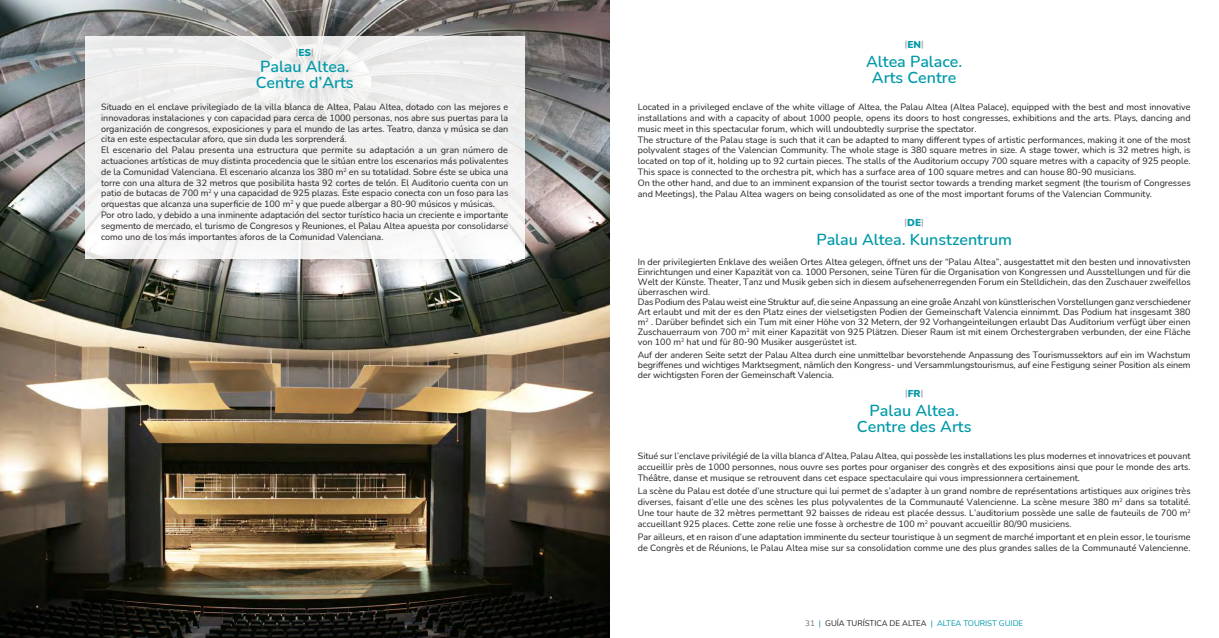
<style>
.page{position:relative;width:1219px;height:638px;background:#fff}
.page>*{position:absolute;margin:0;border:0;box-sizing:border-box;transform-origin:0 0}
.t1{font:600 16px/16px "Nunito";color:#0099a9;text-align:center}
.t2{font:9px/10.8px "Nunito";color:#231f20}
.t3{font:700 9px "Nunito";color:#a8a9ad}
.t4{font:8px "Nunito";color:#231f20}
.s1{font-weight:900;font-size:10px;color:#0099a9}
.s2{color:#6c6d70}
.s3{color:#0099a9}
</style>
<div class="page">
<img style="left:0;top:0;width:609px;height:638px">
<div style="left:85px;top:36px;width:439px;height:223px;background:#f2f1f1"></div>
<p class="t3" style="left:296px;top:46px;width:19px">|<span class="s1">ES</span>|</p>
<h1 class="t1" style="left:256px;top:58px;width:99px;text-align:left">Palau Altea.<br>Centre d’Arts</h1>
<p class="t2" style="left:101px;top:101px;width:409px">Situado en el enclave privilegiado de la villa blanca de Altea, Palau Altea, dotado con las mejores e innovadoras instalaciones y con capacidad para cerca de 1000 personas, nos abre sus puertas para la organización de congresos, exposiciones y para el mundo de las artes. Teatro, danza y música se dan cita en este espectacular aforo, que sin duda les sorprenderá.<br>El escenario del Palau presenta una estructura que permite su adaptación a un gran número de actuaciones artísticas de muy distinta procedencia que le sitúan entre los escenarios más polivalentes de la Comunidad Valenciana. El escenario alcanza los 380 m<sup>2</sup> en su totalidad. Sobre éste se ubica una torre con una altura de 32 metros que posibilita hasta 92 cortes de telón. El Auditorio cuenta con un patio de butacas de 700 m<sup>2</sup> y una capacidad de 925 plazas. Este espacio conecta con un foso para las orquestas que alcanza una superficie de 100 m<sup>2</sup> y que puede albergar a 80-90 músicos y músicas.<br>Por otro lado, y debido a una inminente adaptación del sector turístico hacia un creciente e importante segmento de mercado, el turismo de Congresos y Reuniones, el Palau Altea apuesta por consolidarse como uno de los más importantes aforos de la Comunidad Valenciana.</p>
<p class="t3" style="left:905px;top:38px;width:20px">|<span class="s1">EN</span>|</p>
<h1 class="t1" style="left:866px;top:53px;width:98px">Altea Palace.<br>Arts Centre</h1>
<p class="t2" style="left:638px;top:101px;width:554px">Located in a privileged enclave of the white village of Altea, the Palau Altea (Altea Palace), equipped with the best and most innovative installations and with a capacity of about 1000 people, opens its doors to host congresses, exhibitions and the arts. Plays, dancing and music meet in this spectacular forum, which will undoubtedly surprise the spectator.<br>The structure of the Palau stage is such that it can be adapted to many different types of artistic performances, making it one of the most polyvalent stages of the Valencian Community. The whole stage is 380 square metres in size. A stage tower, which is 32 metres high, is located on top of it, holding up to 92 curtain pieces. The stalls of the Auditorium occupy 700 square metres with a capacity of 925 people.<br>This space is connected to the orchestra pit, which has a surface area of 100 square metres and can house 80-90 musicians.<br>On the other hand, and due to an imminent expansion of the tourist sector towards a trending market segment (the tourism of Congresses and Meetings), the Palau Altea wagers on being consolidated as one of the most important forums of the Valencian Community.</p>
<p class="t3" style="left:905px;top:216px;width:21px">|<span class="s1">DE</span>|</p>
<h1 class="t1" style="left:816px;top:231px;width:197px">Palau Altea. Kunstzentrum</h1>
<p class="t2" style="left:638px;top:257px;width:555px;line-height:10px">In der privilegierten Enklave des weiâen Ortes Altea gelegen, öffnet uns der “Palau Altea”, ausgestattet mit den besten und innovativsten Einrichtungen und einer Kapazität von ca. 1000 Personen, seine Türen für die Organisation von Kongressen und Ausstellungen und für die Welt der Künste. Theater, Tanz und Musik geben sich in diesem aufsehenerregenden Forum ein Stelldichein, das den Zuschauer zweifellos überraschen wird.<br>Das Podium des Palau weist eine Struktur auf, die seine Anpassung an eine groâe Anzahl von künstlerischen Vorstellungen ganz verschiedener Art erlaubt und mit der es den Platz eines der vielsetigsten Podien der Gemeinschaft Valencia einnimmt. Das Podium hat insgesamt 380 m<sup>2</sup> . Darüber befindet sich ein Tum mit einer Höhe von 32 Metern, der 92 Vorhangeinteilungen erlaubt Das Auditorium verfügt über einen Zuschauerraum von 700 m<sup>2</sup> mit einer Kapazität von 925 Plätzen. Dieser Raum ist mit einem Orchestergraben verbunden, der eine Fläche von 100 m<sup>2</sup> hat und für 80-90 Musiker ausgerüstet ist.</p>
<p class="t2" style="left:638px;top:349px;width:554px;line-height:10px;text-align:justify">Auf der anderen Seite setzt der Palau Altea durch eine unmittelbar bevorstehende Anpassung des Tourismussektors auf ein im Wachstum begriffenes und wichtiges Marktsegment, nämlich den Kongress- und Versammlungstourismus, auf eine Festigung seiner Position als einem der wichtigsten Foren der Gemeinschaft Valencia.</p>
<p class="t3" style="left:905px;top:386px;width:20px">|<span class="s1">FR</span>|</p>
<h1 class="t1" style="left:857px;top:401px;width:116px">Palau Altea.<br>Centre des Arts</h1>
<p class="t2" style="left:638px;top:450px;width:554px;text-align:justify">Situé sur l’enclave privilégié de la villa blanca d’Altea, Palau Altea, qui possède les installations les plus modernes et innovatrices et pouvant accueillir près de 1000 personnes, nous ouvre ses portes pour organiser des congrès et des expositions ainsi que pour le monde des arts.<br>Théâtre, danse et musique se retrouvent dans cet espace spectaculaire qui vous impressionnera certainement.</p>
<p class="t2" style="left:638px;top:485px;width:554px;text-align:justify">La scène du Palau est dotée d’une structure qui lui permet de s’adapter à un grand nombre de représentations artistiques aux origines très diverses, faisant d’elle une des scènes les plus polyvalentes de la Communauté Valencienne. La scène mesure 380 m<sup>2</sup> dans sa totalité.<br>Une tour haute de 32 mètres permettant 92 baisses de rideau est placée dessus. L’auditorium possède une salle de fauteuils de 700 m<sup>2 </sup>accueillant 925 places. Cette zone relie une fosse à orchestre de 100 m<sup>2</sup> pouvant accueillir 80/90 musiciens.</p>
<p class="t2" style="left:638px;top:531px;width:554px">Par ailleurs, et en raison d’une adaptation imminente du secteur touristique à un segment de marché important et en plein essor, le tourisme de Congrès et de Réunions, le Palau Altea mise sur sa consolidation comme une des plus grandes salles de la Communauté Valencienne.</p>
<p class="t4" style="left:805px;top:618px;width:220px"><span class="s2">31</span> <span class="s3">|</span> GUÍA TURÍSTICA DE ALTEA <span class="s3">| ALTEA TOURIST GUIDE</span></p>
</div>
